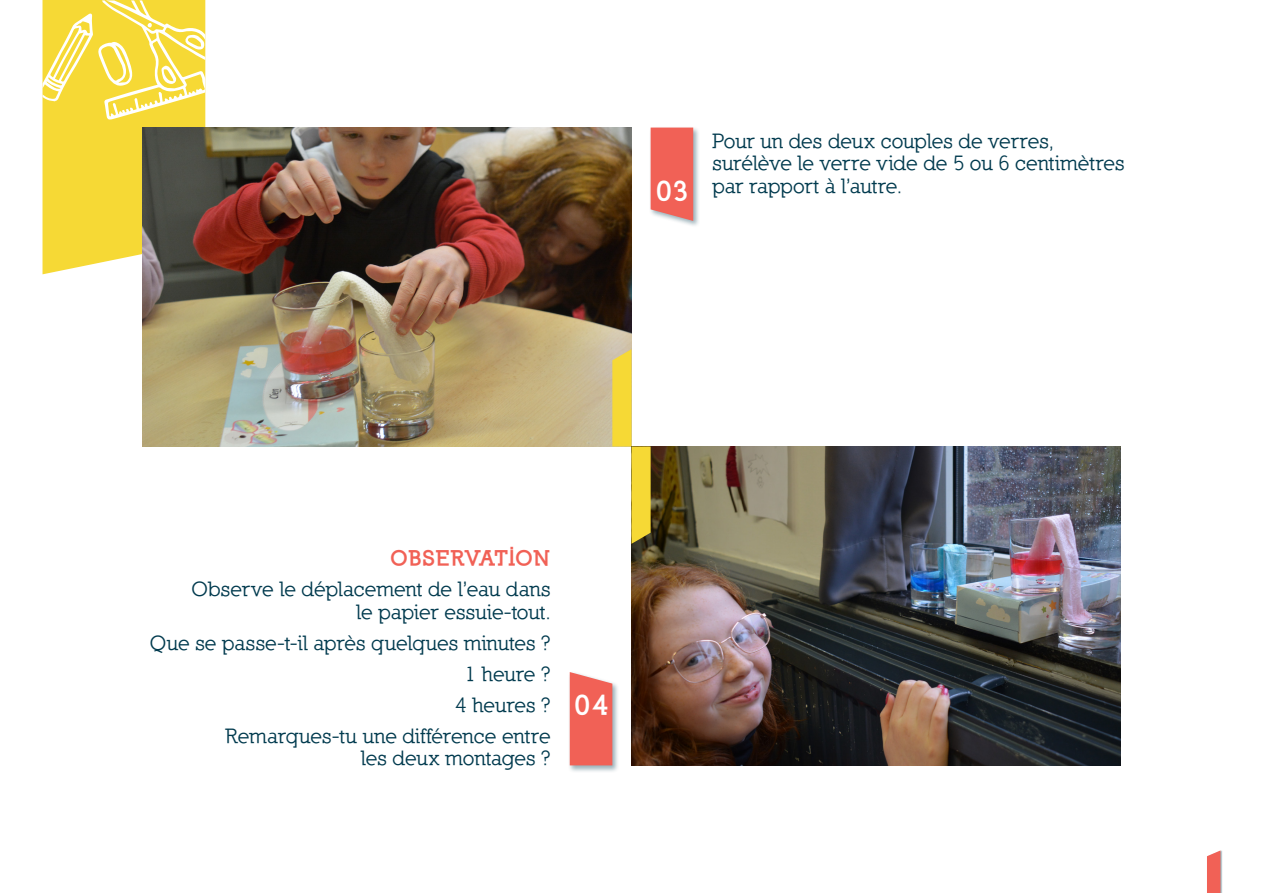
<style>
.page{position:relative;width:1263px;height:893px;background:#fff}
.page>*{position:absolute;margin:0;border:0;box-sizing:border-box;transform-origin:0 0}
.t1{font:900 27px "Nilland";color:#fff}
.t2{font:700 21px/31px "Nilland";color:#003a4e;text-align:right}
.t3{font:900 21px "Nilland";letter-spacing:.02em;color:#f16156}
.s1{font-weight:900;font-size:27px;color:#fff}
</style>
<div class="page">
<svg style="left:43px;top:0;width:162px;height:274px;background:#f6dd4f"></svg>
<div style="left:1207px;top:850px;width:15px;height:43px;background:#c38a89"></div>
<svg style="left:1207px;top:850px;width:13px;height:43px"></svg>
<img style="left:142px;top:128px;width:489px;height:318px">
<div style="left:649px;top:126px;width:52px;height:102px;background:#003a4e;opacity:.4"></div>
<div style="left:651px;top:128px;width:42px;height:93px;background:#f16156"></div>
<img style="left:631px;top:446px;width:489px;height:319px">
<div style="left:568px;top:671px;width:52px;height:102px;background:#003a4e;opacity:.4"></div>
<div style="left:570px;top:672px;width:42px;height:93px;background:#f16156"></div>
<svg style="left:612px;top:349px;width:39px;height:195px"></svg>
<p class="t2" style="left:712px;top:125px;width:343px">Pour un des deux couples de verres,</p>
<p class="t2" style="left:712px;top:148px;width:414px">surélève le verre vide de 5 ou 6 centimètres</p>
<p class="t2" style="left:657px;top:170px;width:247px"><span class="s1">03</span> par rapport à l’autre.</p>
<p class="t3" style="left:391px;top:545px;width:161px">OBSERVATION</p>
<p class="t2" style="left:192px;top:578px;width:361px;line-height:22.5px">Observe le déplacement de l’eau dans le papier essuie-tout.</p>
<p class="t2" style="left:150px;top:627px;width:402px">Que se passe-t-il après quelques minutes ?<br>1 heure ?<br>4 heures ?<br>Remarques-tu une différence entre</p>
<p class="t2" style="left:361px;top:743px;width:191px">les deux montages ?</p>
<p class="t1" style="left:575px;top:688px;width:36px">04</p>
</div>
